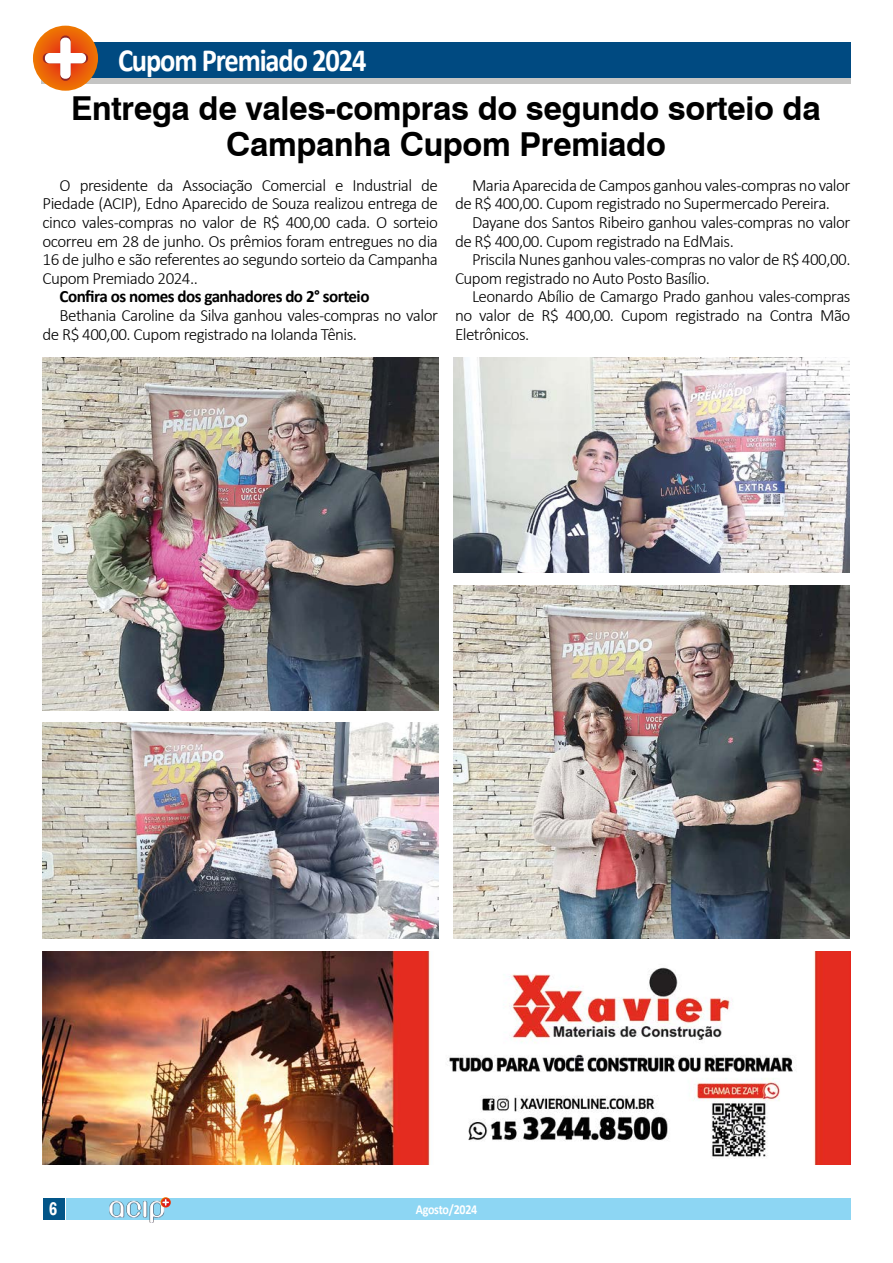
<style>
.page{position:relative;width:893px;height:1263px;background:#fff}
.page>*{position:absolute;margin:0;border:0;box-sizing:border-box;transform-origin:0 0}
.t1{font:700 33px/36px "Swiss 721 BT";letter-spacing:-.01em;color:#000;text-align:center}
.t2{font:700 32.55px "Calibri";letter-spacing:-.04em;color:#fff;scale:.88 1}
.t3{font:600 condensed 18.75px "Franklin Gothic";color:#fff;scale:.88 1}
.t4{font:300 17.25px/18.6px "Calibri";letter-spacing:-.03em;color:#000}
.t5{font:700 17.25px "Calibri";letter-spacing:-.03em;color:#000}
.t6{font:700 13.65px "Calibri";letter-spacing:-.02em;color:#fff;scale:.88 1}
</style>
<div class="page">
<div style="left:66px;top:1199px;width:784px;height:21px;background:#8dd6f3"></div>
<div style="left:43px;top:1199px;width:21px;height:21px;background:#025588"></div>
<img style="left:109px;top:1198px;width:65px;height:24px">
<svg style="left:160px;top:1197px;width:11px;height:10px"></svg>
<div style="left:41px;top:74px;width:809px;height:9px;background:#c4c4c3"></div>
<div style="left:41px;top:43px;width:809px;height:35px;background:#004a81"></div>
<svg style="left:33px;top:26px;width:65px;height:65px"></svg>
<svg style="left:43px;top:36px;width:45px;height:45px;background:#ed8e61"></svg>
<img style="left:43px;top:951px;width:808px;height:213px">
<img style="left:43px;top:357px;width:396px;height:353px">
<img style="left:43px;top:723px;width:396px;height:215px">
<img style="left:454px;top:357px;width:396px;height:216px">
<img style="left:454px;top:585px;width:396px;height:353px">
<h2 class="t2" style="left:118px;top:37px;width:284px">Cupom Premiado 2024</h2>
<h1 class="t1" style="left:71px;top:89px;width:751px">Entrega de vales-compras do segundo sorteio da<br>Campanha Cupom Premiado</h1>
<p class="t4" style="left:43px;top:176px;width:397px;text-align:justify;text-indent:17px">O presidente da Associação Comercial e Industrial de Piedade (ACIP), Edno Aparecido de Souza realizou entrega de cinco vales-compras no valor de R$ 400,00 cada. O sorteio ocorreu em 28 de junho. Os prêmios foram entregues no dia 16 de julho e são referentes ao segundo sorteio da Campanha Cupom Premiado 2024..</p>
<p class="t5" style="left:60px;top:284px;width:311px">Confira os nomes dos ganhadores do 2° sorteio</p>
<p class="t4" style="left:43px;top:306px;width:397px;text-indent:17px">Bethania Caroline da Silva ganhou vales-compras no valor de R$ 400,00. Cupom registrado na Iolanda Tênis.</p>
<p class="t4" style="left:455px;top:176px;width:397px;text-indent:17px">Maria Aparecida de Campos ganhou vales-compras no valor de R$ 400,00. Cupom registrado no Supermercado Pereira.</p>
<p class="t4" style="left:455px;top:213px;width:397px;text-indent:17px">Dayane dos Santos Ribeiro ganhou vales-compras no valor de R$ 400,00. Cupom registrado na EdMais.</p>
<p class="t4" style="left:455px;top:250px;width:397px;text-indent:17px">Priscila Nunes ganhou vales-compras no valor de R$ 400,00.<br>Cupom registrado no Auto Posto Basílio.</p>
<p class="t4" style="left:455px;top:287px;width:397px;text-align:justify;text-indent:17px">Leonardo Abílio de Camargo Prado ganhou vales-compras no valor de R$ 400,00. Cupom registrado na Contra Mão Eletrônicos.</p>
<p class="t3" style="left:49px;top:1196px;width:11px">6</p>
<p class="t6" style="left:416px;top:1200px;width:71px">Agosto/2024</p>
</div>
